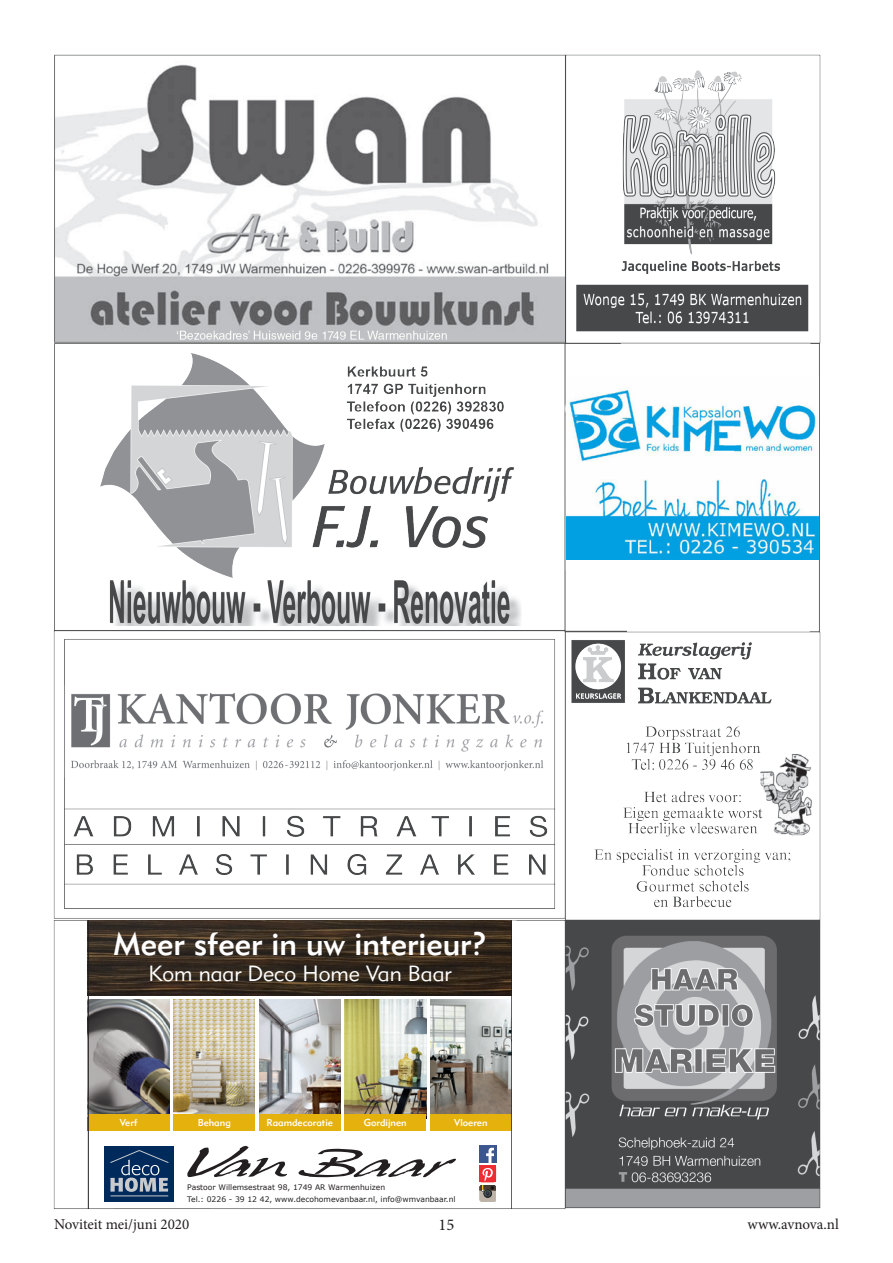
<style>
.page{position:relative;width:893px;height:1263px;background:#fff}
.page>*{position:absolute;margin:0;border:0;box-sizing:border-box;transform-origin:0 0}
.t1{font:31.8px "Geometric 415 BT Medium A";color:#fff}
.t2{font:21.75px "Geometric 415 BT Lite A";color:#fff}
.t3{font:16.5px "Minion Pro";color:#231f20}
.t4{font:15px "Minion Pro";color:#231f20}
.t5{font:10.05px "Geometric 415 BT Medium A";color:#fff}
.t6{font:7.65px/11.4px "Verdana";color:#231f20}
</style>
<div class="page">
<img style="left:53px;top:54px;width:768px;height:1155px">
<img style="left:566px;top:376px;width:252px;height:183px">
<img style="left:88px;top:920px;width:423px;height:289px">
<p class="t1" style="left:113px;top:924px;width:375px">Meer sfeer in uw interieur?</p>
<p class="t2" style="left:149px;top:960px;width:304px">Kom naar Deco Home Van Baar</p>
<p class="t5" style="left:120px;top:1116px;width:19px">Verf</p>
<p class="t5" style="left:198px;top:1116px;width:35px">Behang</p>
<p class="t5" style="left:267px;top:1116px;width:68px">Raamdecoratie</p>
<p class="t5" style="left:364px;top:1116px;width:44px">Gordijnen</p>
<p class="t5" style="left:454px;top:1116px;width:35px">Vloeren</p>
<p class="t6" style="left:187px;top:1181px;width:270px">Pastoor Willemsestraat 98, 1749 AR Warmenhuizen<br>Tel.: 0226 - 39 12 42, www.decohomevanbaar.nl, info@wmvanbaar.nl</p>
<h3 class="t4" style="left:54px;top:1214px;width:137px">Noviteit mei/juni 2020</h3>
<h3 class="t3" style="left:439px;top:1214px;width:17px">15</h3>
<h3 class="t4" style="left:748px;top:1214px;width:93px">www.avnova.nl</h3>
</div>
